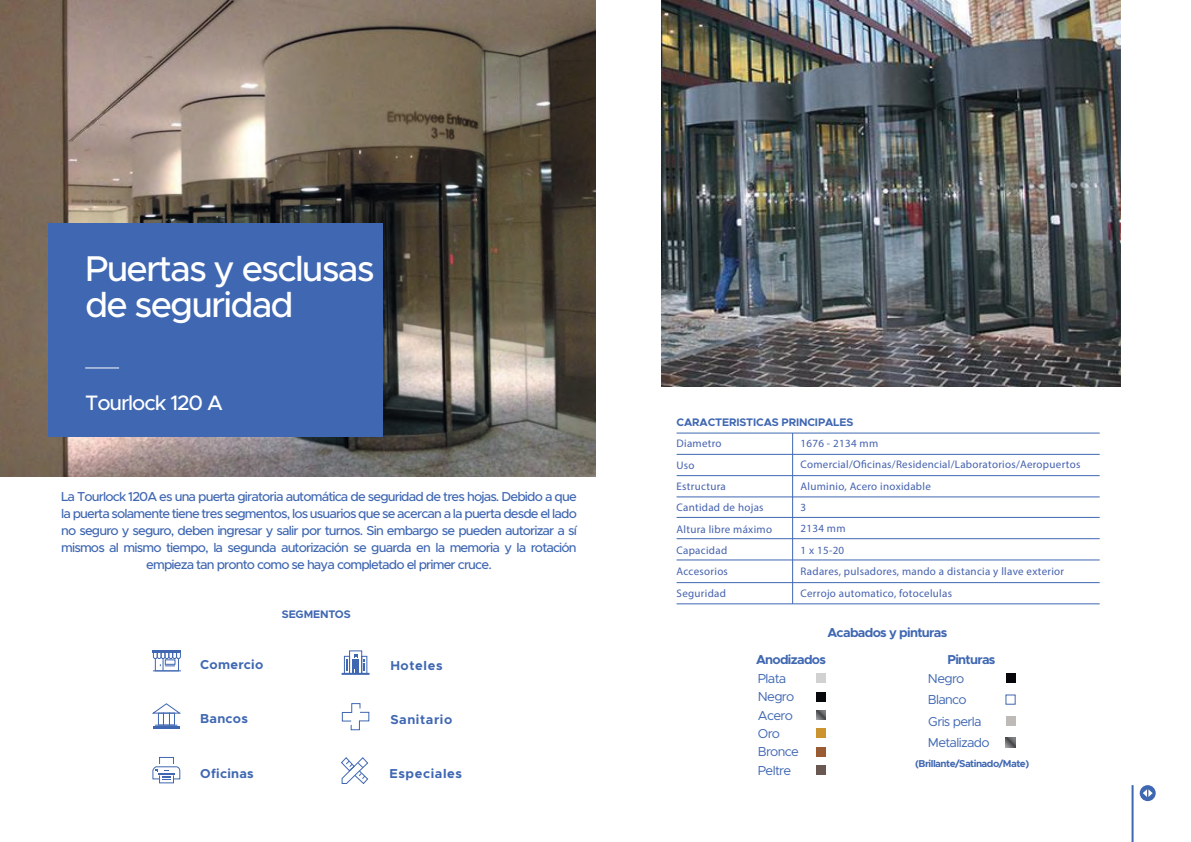
<style>
.page{position:relative;width:1191px;height:842px;background:#fff}
.page>*{position:absolute;margin:0;border:0;box-sizing:border-box;transform-origin:0 0}
.t1{font:500 36px/36px "Metropolis";letter-spacing:-.05em;color:#fff}
.t2{font:500 21px "Metropolis";letter-spacing:-.05em;color:#fff}
.t3{font:500 13px/17px "Metropolis";letter-spacing:-.065em;color:#3f67b2;text-align:center}
.t4{font:13px/18.4px "Metropolis";letter-spacing:-.05em;color:#3f67b2}
.t5{font:700 13px "Metropolis";letter-spacing:-.05em;color:#3f67b2}
.t6{font:700 13px "Metropolis";letter-spacing:.045em;color:#3f67b2}
.t7{font:700 13px "Metropolis";letter-spacing:.02em;color:#3f67b2}
.t8{font:11px/21.3px "Myriad Pro";letter-spacing:.025em;color:#4461ae}
.t9{font:700 11px "Metropolis";letter-spacing:-.01em;color:#3f67b2}
.t10{font:700 10px "Metropolis";letter-spacing:-.05em;color:#3f67b2}
</style>
<div class="page">
<svg style="left:153px;top:650px;width:28px;height:22px"></svg>
<svg style="left:152px;top:703px;width:29px;height:11px"></svg>
<div style="left:158px;top:713px;width:6px;height:12px;border:1px solid #3f67b2"></div>
<div style="left:169px;top:713px;width:6px;height:12px;border:1px solid #3f67b2"></div>
<div style="left:163px;top:713px;width:7px;height:12px;border:1px solid #3f67b2"></div>
<svg style="left:155px;top:725px;width:22px;height:1px"></svg>
<hr style="left:153px;top:726px;width:27px;height:2px;background:#3f67b2">
<div style="left:159px;top:757px;width:15px;height:7px;border:1px solid #3f67b2"></div>
<div style="left:159px;top:775px;width:15px;height:8px;border:1px solid #3f67b2"></div>
<svg style="left:152px;top:766px;width:29px;height:14px"></svg>
<svg style="left:341px;top:703px;width:29px;height:28px"></svg>
<div style="left:349px;top:650px;width:13px;height:24px;border:1px solid #3f67b2"></div>
<div style="left:344px;top:656px;width:6px;height:18px;border:1px solid #3f67b2"></div>
<hr style="left:341px;top:673px;width:28px;height:2px;background:#3f67b2">
<svg style="left:346px;top:654px;width:18px;height:19px"></svg>
<div style="left:165px;top:659px;width:10px;height:6px;border:1px solid #3f67b2"></div>
<svg style="left:341px;top:757px;width:28px;height:27px"></svg>
<img style="left:0;top:0;width:595px;height:476px">
<svg style="left:1139px;top:785px;width:16px;height:16px"></svg>
<svg style="left:1142px;top:789px;width:10px;height:8px"></svg>
<hr style="left:1131px;top:785px;width:2px;height:57px;background:#3f67b2">
<div style="left:48px;top:223px;width:334px;height:214px;background:#3f67b2"></div>
<hr style="left:85px;top:367px;width:34px;height:1px;background:#fff">
<img style="left:661px;top:0;width:459px;height:387px">
<div style="left:816px;top:673px;width:9px;height:10px;background:#d2d1d2"></div>
<div style="left:816px;top:692px;width:9px;height:9px;background:#06080c"></div>
<svg style="left:816px;top:710px;width:9px;height:10px"></svg>
<div style="left:816px;top:729px;width:9px;height:9px;background:#cc942f"></div>
<div style="left:816px;top:747px;width:9px;height:9px;background:#985b32"></div>
<div style="left:816px;top:766px;width:9px;height:9px;background:#685851"></div>
<div style="left:1006px;top:673px;width:9px;height:10px;background:#05050a"></div>
<div style="left:1006px;top:716px;width:9px;height:10px;background:#bebab7"></div>
<svg style="left:1006px;top:738px;width:9px;height:9px"></svg>
<hr style="left:676px;top:433px;width:423px;height:1px;background:#3f67b2">
<hr style="left:676px;top:454px;width:423px;height:1px;background:#3f67b2">
<hr style="left:676px;top:475px;width:423px;height:1px;background:#3f67b2">
<hr style="left:676px;top:496px;width:423px;height:1px;background:#3f67b2">
<hr style="left:676px;top:517px;width:423px;height:1px;background:#3f67b2">
<hr style="left:676px;top:538px;width:423px;height:1px;background:#3f67b2">
<hr style="left:676px;top:560px;width:423px;height:1px;background:#3f67b2">
<hr style="left:676px;top:582px;width:423px;height:1px;background:#3f67b2">
<hr style="left:676px;top:603px;width:423px;height:1px;background:#3f67b2">
<hr style="left:792px;top:433px;width:1px;height:171px;background:#3f67b2">
<h1 class="t1" style="left:85px;top:252px;width:291px">Puertas y esclusas de seguridad</h1>
<h2 class="t2" style="left:85px;top:393px;width:139px">Tourlock 120 A</h2>
<p class="t3" style="left:61px;top:489px;width:517px">La Tourlock 120A es una puerta giratoria automática de seguridad de tres hojas. Debido a que la puerta solamente tiene tres segmentos, los usuarios que se acercan a la puerta desde el lado no seguro y seguro, deben ingresar y salir por turnos. Sin embargo se pueden autorizar a sí mismos al mismo tiempo, la segunda autorización se guarda en la memoria y la rotación empieza tan pronto como se haya completado el primer cruce.</p>
<p class="t9" style="left:282px;top:609px;width:70px">SEGMENTOS</p>
<p class="t7" style="left:200px;top:658px;width:65px">Comercio</p>
<p class="t6" style="left:390px;top:659px;width:54px">Hoteles</p>
<p class="t7" style="left:200px;top:713px;width:49px">Bancos</p>
<p class="t6" style="left:390px;top:714px;width:63px">Sanitario</p>
<p class="t7" style="left:200px;top:768px;width:55px">Oficinas</p>
<p class="t6" style="left:389px;top:767px;width:74px">Especiales</p>
<p class="t9" style="left:676px;top:417px;width:178px">CARACTERISTICAS PRINCIPALES</p>
<p class="t8" style="left:676px;top:434px;width:47px">Diametro</p>
<p class="t8" style="left:676px;top:455px;width:51px">Uso<br>Estructura</p>
<p class="t8" style="left:676px;top:498px;width:97px">Cantidad de hojas<br>Altura libre máximo<br>Capacidad</p>
<p class="t8" style="left:676px;top:562px;width:53px">Accesorios<br>Seguridad</p>
<p class="t8" style="left:800px;top:434px;width:281px">1676 - 2134 mm<br>Comercial/Oficinas/Residencial/Laboratorios/Aeropuertos<br>Aluminio, Acero inoxidable<br>3<br>2134 mm<br>1 x 15-20<br>Radares, pulsadores, mando a distancia y llave exterior<br>Cerrojo automatico, fotocelulas</p>
<p class="t5" style="left:827px;top:627px;width:121px">Acabados y pinturas</p>
<p class="t5" style="left:756px;top:654px;width:71px">Anodizados</p>
<p class="t4" style="left:758px;top:670px;width:43px">Plata<br>Negro<br>Acero<br>Oro<br>Bronce<br>Peltre</p>
<p class="t5" style="left:947px;top:654px;width:49px">Pinturas</p>
<p class="t4" style="left:928px;top:668px;width:63px;line-height:21.4px">Negro<br>Blanco<br>Gris perla<br>Metalizado</p>
<p class="t10" style="left:915px;top:759px;width:115px">(Brillante/Satinado/Mate)</p>
</div>
